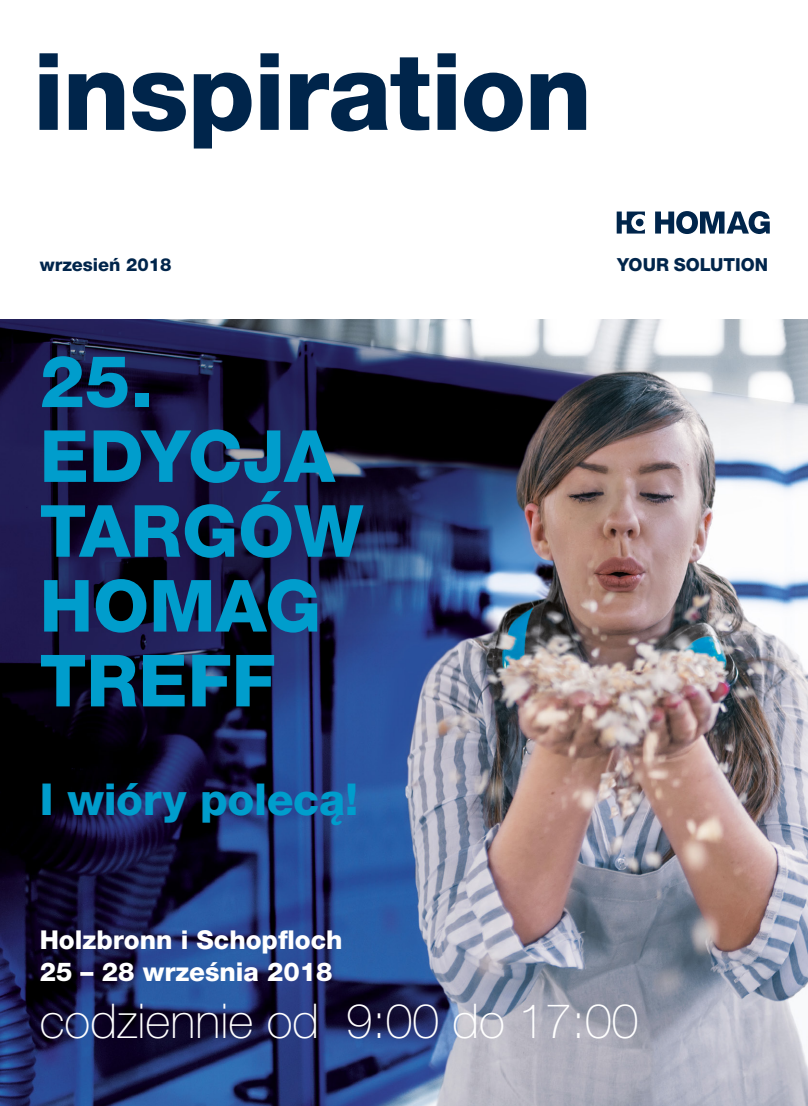
<style>
.page{position:relative;width:808px;height:1106px;background:#fff}
.page>*{position:absolute;margin:0;border:0;box-sizing:border-box;transform-origin:0 0}
._00_Titel_72pt_72pt{font:800 72px/74.8px "Helvetica Neue LTW1 G";color:#009dcc}
._00_Higlight_Headlin{font:100 48px "Helvetica Neue LTW1 G";color:#fff}
._01_Headline_44pt_50{font:800 44px "Helvetica Neue LTW1 G";letter-spacing:-.01em;color:#009dcc}
._00_Higlight_Headlin-2{font:800 26px "Helvetica Neue LTW1 G";color:#fff}
._00_Subline_Titel_18{font:800 18px "Helvetica Neue LTW1 G";color:#00254b}
</style>
<div class="page">
<img style="left:0;top:319px;width:808px;height:787px">
<svg style="left:39px;top:53px;width:547px;height:95px"></svg>
<svg style="left:655px;top:211px;width:115px;height:23px"></svg>
<svg style="left:617px;top:211px;width:28px;height:22px"></svg>
<p class="_00_Subline_Titel_18" style="left:40px;top:254px;width:133px">wrzesień 2018</p>
<p class="_00_Subline_Titel_18" style="left:617px;top:254px;width:153px">YOUR SOLUTION</p>
<p class="_00_Titel_72pt_72pt" style="left:40px;top:344px;width:297px">25.<br>EDYCJA</p>
<p class="_00_Titel_72pt_72pt" style="left:40px;top:494px;width:325px">TARGÓW</p>
<p class="_00_Titel_72pt_72pt" style="left:40px;top:569px;width:283px">HOMAG<br>TREFF</p>
<p class="_01_Headline_44pt_50" style="left:40px;top:773px;width:320px">I wióry polecą!</p>
<p class="_00_Higlight_Headlin-2" style="left:40px;top:924px;width:304px">Holzbronn i Schopfloch</p>
<p class="_00_Higlight_Headlin-2" style="left:40px;top:956px;width:294px">25 – 28 września 2018</p>
<p class="_00_Higlight_Headlin" style="left:40px;top:992px;width:600px">codziennie od 9:00 do 17:00</p>
</div>
